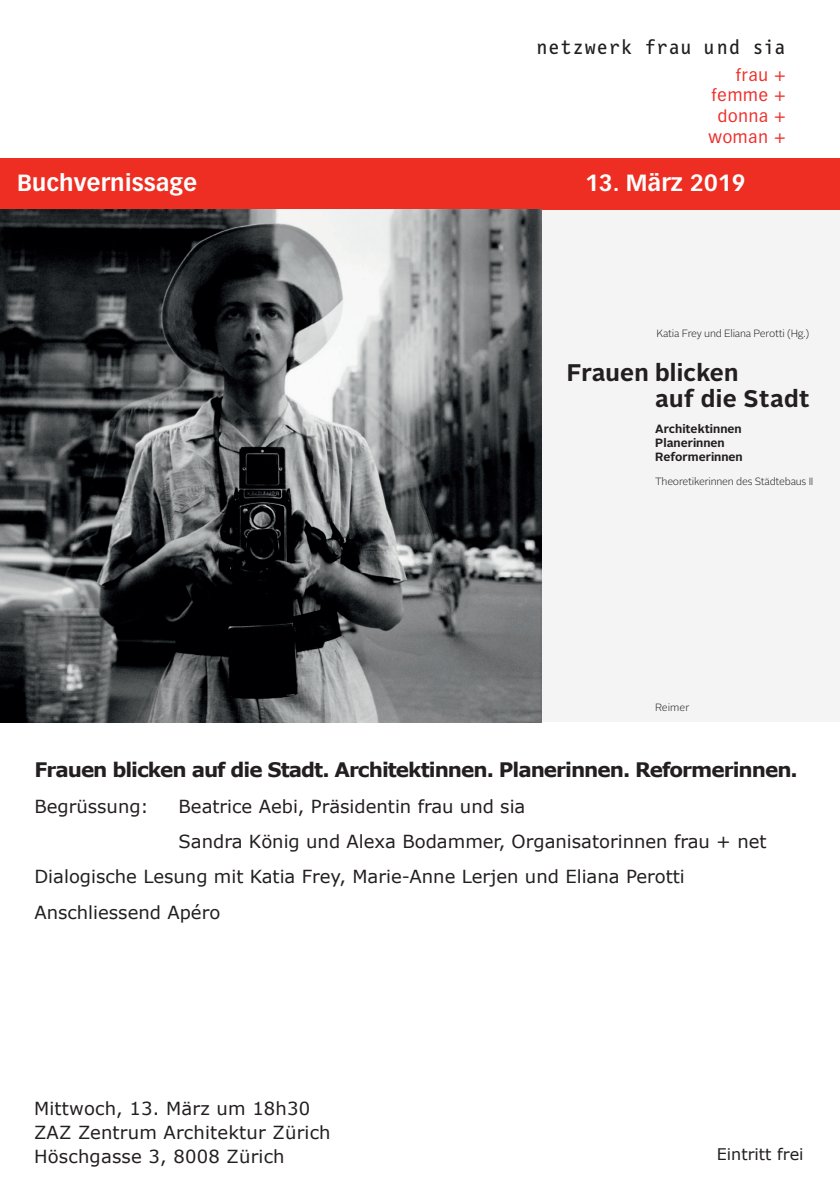
<style>
.page{position:relative;width:840px;height:1191px;background:#fff}
.page>*{position:absolute;margin:0;border:0;box-sizing:border-box;transform-origin:0 0}
.t1{font:700 24px/26.2px "Alright Sans";letter-spacing:.01em;color:#231f20}
.t2{font:700 23px "Vectora LH";letter-spacing:.01em;color:#fff}
.t3{font:20.6px "Letter Gothic";letter-spacing:.08em;color:#231f20}
.t4{font:700 20px "Verdana";letter-spacing:-.05em;color:#231f20}
.t5{font:18px "Verdana";color:#231f20}
.t6{font:16.4px/20.8px "Vectora LH";letter-spacing:.05em;color:#ee2d29;text-align:right}
.t7{font:16px "Verdana";color:#231f20}
.t8{font:700 12px/14.2px "Alright Sans";color:#231f20}
.t9{font:300 10.4px "Alright Sans";letter-spacing:-.02em;color:#231f20}
.t10{font:8.2px "Letter Gothic";letter-spacing:.08em;color:#231f20}
.s1{font-size:19.2px}
</style>
<div class="page">
<div style="left:0;top:159px;width:839px;height:51px;background:#ee2e22"></div>
<img style="left:0;top:210px;width:540px;height:512px">
<div style="left:540px;top:210px;width:299px;height:511px;background:#f4f4f4"></div>
<p class="t3" style="left:536px;top:36px;width:250px">netzwerk frau und sia</p>
<p class="t10" style="left:684px;top:45px;width:101px">netzwerk frau und sia</p>
<p class="t6" style="left:708px;top:65px;width:79px">frau <span class="s1">+ </span>femme <span class="s1">+ </span>donna <span class="s1">+ </span>woman <span class="s1">+</span></p>
<p class="t2" style="left:17px;top:169px;width:181px">Buchvernissage</p>
<p class="t2" style="left:584px;top:169px;width:162px">13. März 2019</p>
<p class="t9" style="left:656px;top:326px;width:154px">Katia Frey und Eliana Perotti (Hg.)</p>
<p class="t1" style="left:655px;top:359px;width:156px;text-indent:-88px">Frauen blicken<br>auf die Stadt</p>
<p class="t8" style="left:655px;top:421px;width:89px">Architektinnen<br>Planerinnen<br>Reformerinnen</p>
<p class="t9" style="left:654px;top:474px;width:160px">Theoretikerinnen des Städtebaus II</p>
<p class="t9" style="left:654px;top:700px;width:36px">Reimer</p>
<p class="t4" style="left:34px;top:757px;width:764px">Frauen blicken auf die Stadt. Architektinnen. Planerinnen. Reformerinnen.</p>
<p class="t5" style="left:34px;top:794px;width:116px">Begrüssung:</p>
<p class="t5" style="left:178px;top:794px;width:348px">Beatrice Aebi, Präsidentin frau und sia</p>
<p class="t5" style="left:178px;top:830px;width:589px">Sandra König und Alexa Bodammer, Organisatorinnen frau + net</p>
<p class="t5" style="left:34px;top:865px;width:651px">Dialogische Lesung mit Katia Frey, Marie-Anne Lerjen und Eliana Perotti</p>
<p class="t5" style="left:34px;top:900px;width:187px">Anschliessend Apéro</p>
<p class="t5" style="left:34px;top:1096px;width:277px">Mittwoch, 13. März um 18h30</p>
<p class="t5" style="left:34px;top:1120px;width:298px">ZAZ Zentrum Architektur Zürich</p>
<p class="t5" style="left:34px;top:1144px;width:252px">Höschgasse 3, 8008 Zürich</p>
<p class="t7" style="left:716px;top:1143px;width:88px">Eintritt frei</p>
</div>
